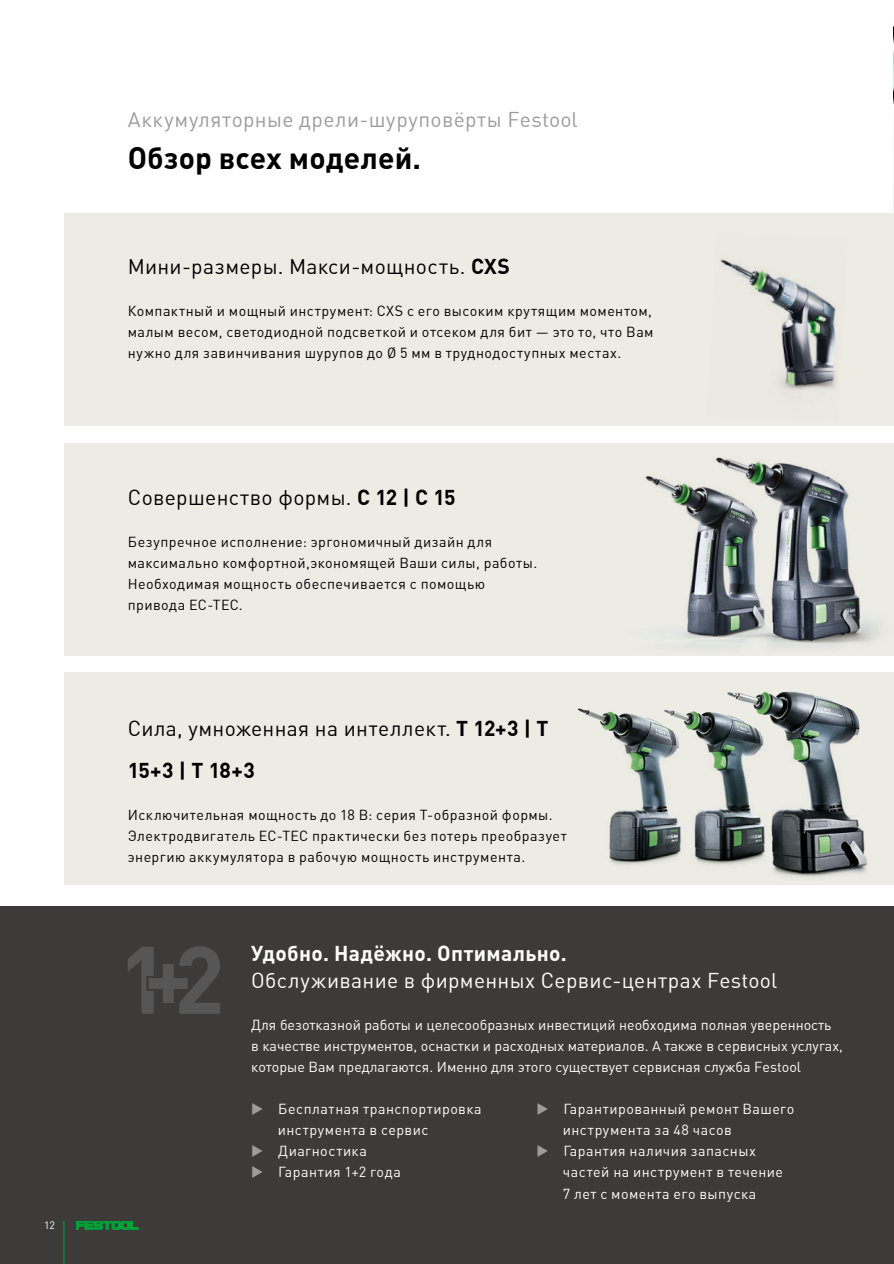
<style>
.page{position:relative;width:894px;height:1264px;background:#fff}
.page>*{position:absolute;margin:0;border:0;box-sizing:border-box;transform-origin:0 0}
.t1{font:700 30px "DIN Pro";letter-spacing:.005em;color:#000}
.t2{font:21px/42px "DIN Pro";letter-spacing:.015em;color:#000}
.t3{font:21px "DIN Pro";letter-spacing:.015em;color:#fff}
.t4{font:21px "DIN Pro";letter-spacing:.02em;color:#9c9c9c}
.t5{font:700 21px "DIN Pro";letter-spacing:.015em;color:#fff}
.t6{font:14.25px/21px "DIN Pro";letter-spacing:.03em;color:#000}
.t7{font:14.25px/21px "DIN Pro";color:#fff}
.t8{font:14.25px/21px "DIN Pro";letter-spacing:.03em;color:#fff}
.t9{font:10.5px "DIN Pro";color:#fff}
.s1{font-weight:700}
</style>
<div class="page">
<hr style="left:893px;top:0;width:1px;height:1263px;background:#e3e3dc">
<img style="left:893px;top:1px;width:1px;height:212px">
<hr style="left:893px;top:213px;width:1px;height:897px;background:#fff">
<div style="left:0;top:906px;width:893px;height:357px;background:#3c3b3a"></div>
<div style="left:64px;top:213px;width:829px;height:212px;background:#ecebe4"></div>
<div style="left:64px;top:442px;width:829px;height:213px;background:#ecebe4"></div>
<div style="left:64px;top:672px;width:829px;height:213px;background:#ecebe4"></div>
<img style="left:720px;top:259px;width:117px;height:132px">
<img style="left:720px;top:261px;width:115px;height:125px">
<svg style="left:128px;top:946px;width:92px;height:67px"></svg>
<svg style="left:76px;top:1221px;width:62px;height:8px"></svg>
<hr style="left:63px;top:1220px;width:1px;height:43px;background:#00a437">
<img style="left:609px;top:736px;width:259px;height:141px">
<img style="left:726px;top:691px;width:140px;height:181px">
<img style="left:608px;top:442px;width:285px;height:206px">
<img style="left:715px;top:458px;width:144px;height:182px">
<p class="t9" style="left:44px;top:1218px;width:12px">12</p>
<h2 class="t4" style="left:128px;top:107px;width:451px">Аккумуляторные дрели-шуруповёрты Festool</h2>
<h1 class="t1" style="left:128px;top:141px;width:294px">Обзор всех моделей.</h1>
<h2 class="t2" style="left:128px;top:245px;width:383px">Мини-размеры. Макси-мощность. <span class="s1">CXS</span></h2>
<p class="t6" style="left:128px;top:300px;width:527px;text-align:justify">Компактный и мощный инструмент: CXS с его высоким крутящим моментом, малым весом, светодиодной подсветкой и отсеком для бит — это то, что Вам нужно для завинчивания шурупов до Ø 5 мм в труднодоступных местах.</p>
<h2 class="t2" style="left:128px;top:476px;width:329px">Совершенство формы. <span class="s1">C 12 | C 15</span></h2>
<p class="t6" style="left:128px;top:531px;width:411px">Безупречное исполнение: эргономичный дизайн для максимально комфортной,экономящей Ваши силы, работы.<br>Необходимая мощность обеспечивается с помощью привода EC-TEC.</p>
<h2 class="t2" style="left:128px;top:707px;width:422px">Сила, умноженная на интеллект. <span class="s1">T 12+3 | T<br>15+3 | T 18+3</span></h2>
<p class="t6" style="left:128px;top:804px;width:440px">Исключительная мощность до 18 В: серия T-образной формы.<br>Электродвигатель EC-TEC практически без потерь преобразует энергию аккумулятора в рабочую мощность инструмента.</p>
<h2 class="t5" style="left:251px;top:941px;width:317px">Удобно. Надёжно. Оптимально.</h2>
<h2 class="t3" style="left:251px;top:968px;width:527px">Обслуживание в фирменных Сервис-центрах Festool</h2>
<p class="t7" style="left:251px;top:1014px;width:593px">Для безотказной работы и целесообразных инвестиций необходима полная уверенность<br>в качестве инструментов, оснастки и расходных материалов. А также в сервисных услугах, которые Вам предлагаются. Именно для этого существует сервисная служба Festool</p>
<p class="t8" style="left:278px;top:1098px;width:205px">Бесплатная транспортировка инструмента в сервис<br>Диагностика<br>Гарантия 1+2 года</p>
<p class="t8" style="left:562px;top:1098px;width:233px">Гарантированный ремонт Вашего инструмента за 48 часов<br>Гарантия наличия запасных частей на инструмент в течение<br>7 лет с момента его выпуска</p>
</div>
